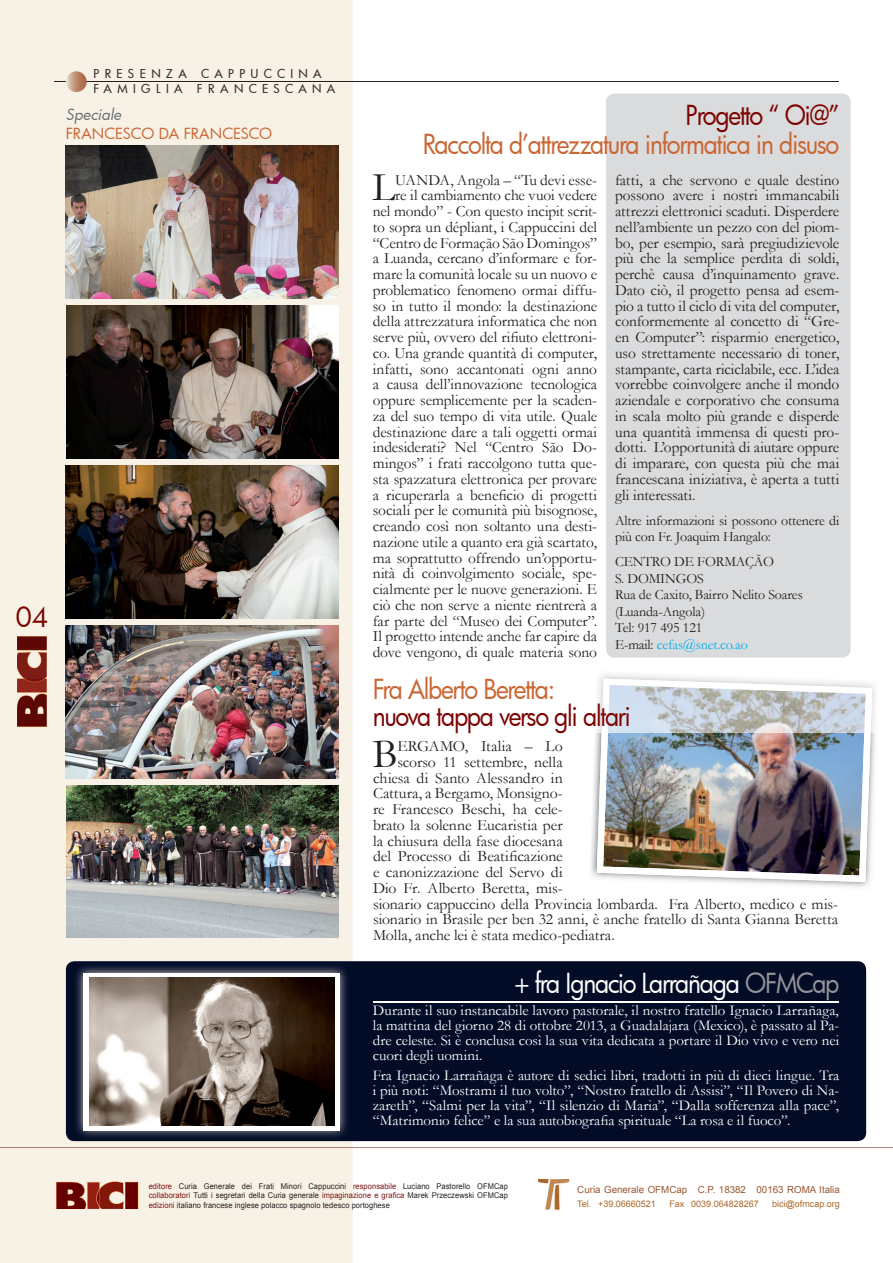
<style>
.page{position:relative;width:893px;height:1263px;background:#fff}
.page>*{position:absolute;margin:0;border:0;box-sizing:border-box;transform-origin:0 0}
.t1{font:40.95px "Garamond";color:#231f20}
.t2{font:27px "Futura";letter-spacing:-.05em;color:#ca6633;scale:.91 1}
.t3{font:27px "Futura";letter-spacing:-.05em;color:#7b0300;scale:.91 1}
.t4{font:27px "Futura";letter-spacing:-.05em;color:#fff;scale:.91 1}
.t5{font:27px "Futura";letter-spacing:-.05em;color:#7b0300}
.t6{font:15.75px/15.8px "Garamond";letter-spacing:-.005em;color:#231f20;text-align:right}
.t7{font:15px/15px "Garamond";letter-spacing:-.005em;color:#fff;text-align:justify}
.t8{font:15px "Futura";letter-spacing:-.02em;color:#ca6633}
.t9{font:italic 15px "Futura";color:#6c6d70}
.t10{font:14.25px/16.5px "Garamond";letter-spacing:-.01em;color:#231f20}
.t11{font:500 12px/14.4px "Futura";letter-spacing:.45em;color:#312f30}
.t12{font:9.75px "Arial";color:#9c5731}
.t13{font:9px "Arial";color:#ad6728}
.t14{font:7.95px/9.6px "Arial";letter-spacing:.01em;color:#231f20;text-align:justify;scale:.94 1}
.s1{color:#00aeef}
.s2{color:#939598}
.s3{color:#7f1315}
</style>
<div class="page">
<div style="left:0;top:0;width:353px;height:1263px;background:#f7f2e5"></div>
<img style="left:17px;top:636px;width:35px;height:90px">
<div style="left:66px;top:961px;width:800px;height:180px;background:#020c27;border-radius:9px"></div>
<img style="left:591px;top:733px;width:284px;height:154px">
<svg style="left:597px;top:733px;width:275px;height:149px"></svg>
<img style="left:603px;top:733px;width:261px;height:143px">
<div style="left:606px;top:94px;width:244px;height:564px;background:#dadbdd;border-radius:9px"></div>
<svg style="left:56px;top:1181px;width:82px;height:28px;background:#943d30"></svg>
<img style="left:538px;top:1179px;width:32px;height:31px">
<hr style="left:54px;top:81px;width:785px;height:1px;background:#231f20">
<svg style="left:66px;top:71px;width:21px;height:21px"></svg>
<img style="left:66px;top:146px;width:272px;height:153px">
<img style="left:66px;top:305px;width:272px;height:153px">
<img style="left:66px;top:465px;width:272px;height:153px">
<img style="left:66px;top:625px;width:272px;height:153px">
<img style="left:67px;top:785px;width:271px;height:153px">
<svg style="left:597px;top:674px;width:278px;height:59px"></svg>
<img style="left:608px;top:685px;width:257px;height:48px">
<hr style="left:373px;top:1001px;width:466px;height:2px;background:#fff">
<svg style="left:0;top:1136px;width:893px;height:12px"></svg>
<img style="left:73px;top:966px;width:277px;height:174px">
<div style="left:83px;top:973px;width:257px;height:157px;background:#fff"></div>
<img style="left:89px;top:978px;width:246px;height:148px">
<p class="t11" style="left:94px;top:66px;width:243px">PRESENZA CAPPUCCINA<br>FAMIGLIA FRANCESCANA</p>
<p class="t9" style="left:66px;top:104px;width:57px">Speciale</p>
<p class="t8" style="left:66px;top:123px;width:208px">FRANCESCO DA FRANCESCO</p>
<h2 class="t5" style="left:16px;top:599px;width:34px">04</h2>
<h2 class="t3" style="left:685px;top:97px;width:170px">Progetto “ Oi@”</h2>
<h2 class="t2" style="left:423px;top:125px;width:459px">Raccolta d’attrezzatura informatica in disuso</h2>
<p class="t6" style="left:373px;top:172px;width:226px">UANDA, Angola – “Tu devi esse-<br>re il cambiamento che vuoi vedere<br>nel mondo” - Con questo incipit scrit&shy;to sopra un dépliant, i Cappuccini del “Centro de Formação São Domingos” a Luanda, cercano d’informare e for&shy;mare la comunità locale su un nuovo e problematico fenomeno ormai diffu&shy;so in tutto il mondo: la destinazione della attrezzatura informatica che non serve più, ovvero del rifiuto elettroni&shy;co. Una grande quantità di computer, infatti, sono accantonati ogni anno a causa dell’innovazione tecnologica oppure semplicemente per la scaden&shy;za del suo tempo di vita utile. Quale destinazione dare a tali oggetti ormai indesiderati? Nel “Centro São Do&shy;mingos” i frati raccolgono tutta que&shy;sta spazzatura elettronica per provare a ricuperarla a beneficio di progetti sociali per le comunità più bisognose, creando così non soltanto una desti&shy;nazione utile a quanto era già scartato, ma soprattutto offrendo un’opportu&shy;nità di coinvolgimento sociale, spe&shy;cialmente per le nuove generazioni. E ciò che non serve a niente rientrerà a far parte del “Museo dei Computer”.<br>Il progetto intende anche far capire da dove vengono, di quale materia sono</p>
<p class="t6" style="left:615px;top:172px;width:226px;text-align:justify">fatti, a che servono e quale destino possono avere i nostri immancabili attrezzi elettronici scaduti. Disperdere nell’ambiente un pezzo con del piom&shy;bo, per esempio, sarà pregiudizievole più che la semplice perdita di soldi, perchè causa d’inquinamento grave.<br>Dato ciò, il progetto pensa ad esem&shy;pio a tutto il ciclo di vita del computer, conformemente al concetto di “Gre&shy;en Computer”: risparmio energetico, uso strettamente necessario di toner, stampante, carta riciclabile, ecc. L’idea vorrebbe coinvolgere anche il mondo aziendale e corporativo che consuma in scala molto più grande e disperde una quantità immensa di questi pro&shy;dotti. L’opportunità di aiutare oppure di imparare, con questa più che mai francescana iniziativa, è aperta a tutti gli interessati.</p>
<h1 class="t1" style="left:373px;top:165px;width:25px">L</h1>
<p class="t10" style="left:615px;top:512px;width:226px">Altre informazioni si possono ottenere di più con Fr. Joaquim Hangalo:</p>
<p class="t10" style="left:615px;top:554px;width:189px">CENTRO DE FORMAÇÃO<br>S. DOMINGOS<br>Rua de Caxito, Bairro Nelito Soares (Luanda-Angola)<br>Tel: 917 495 121<br>E-mail: <span class="s1">cefas@snet.co.ao</span></p>
<h2 class="t2" style="left:373px;top:671px;width:202px">Fra Alberto Beretta:</h2>
<h2 class="t3" style="left:373px;top:698px;width:285px">nuova tappa verso gli altari</h2>
<h1 class="t1" style="left:372px;top:732px;width:27px">B</h1>
<p class="t6" style="left:397px;top:739px;width:167px">ERGAMO, Italia – Lo</p>
<p class="t6" style="left:397px;top:754px;width:167px">scorso 11 settembre, nella</p>
<p class="t6" style="left:373px;top:770px;width:191px">chiesa di Santo Alessandro in</p>
<p class="t6" style="left:373px;top:786px;width:191px">Cattura, a Bergamo, Monsigno-</p>
<p class="t6" style="left:373px;top:802px;width:191px">re Francesco Beschi, ha cele-</p>
<p class="t6" style="left:373px;top:817px;width:191px">brato la solenne Eucaristia per</p>
<p class="t6" style="left:373px;top:833px;width:191px">la chiusura della fase diocesana</p>
<p class="t6" style="left:373px;top:849px;width:191px">del Processo di Beatificazione</p>
<p class="t6" style="left:373px;top:865px;width:191px">e canonizzazione del Servo di</p>
<p class="t6" style="left:373px;top:880px;width:191px">Dio Fr. Alberto Beretta, mis-</p>
<p class="t6" style="left:373px;top:896px;width:467px">sionario cappuccino della Provincia lombarda. Fra Alberto, medico e mis-</p>
<p class="t6" style="left:373px;top:912px;width:467px">sionario in Brasile per ben 32 anni, è anche fratello di Santa Gianna Beretta</p>
<p class="t6" style="left:373px;top:928px;width:243px">Molla, anche lei è stata medico-pediatra.</p>
<h2 class="t4" style="left:514px;top:965px;width:358px">+ fra Ignacio Larrañaga <span class="s2">OFMCap</span></h2>
<p class="t7" style="left:373px;top:1003px;width:468px">Durante il suo instancabile lavoro pastorale, il nostro fratello Ignacio Larrañaga, la mattina del giorno 28 di ottobre 2013, a Guadalajara (Mexico), è passato al Pa&shy;dre celeste. Si è conclusa così la sua vita dedicata a portare il Dio vivo e vero nei cuori degli uomini.</p>
<p class="t7" style="left:373px;top:1068px;width:468px">Fra Ignacio Larrañaga è autore di sedici libri, tradotti in più di dieci lingue. Tra i più noti: “Mostrami il tuo volto”, “Nostro fratello di Assisi”, “Il Povero di Na&shy;zareth”, “Salmi per la vita”, “Il silenzio di Maria”, “Dalla sofferenza alla pace”, “Matrimonio felice” e la sua autobiografia spirituale “La rosa e il fuoco”.</p>
<p class="t14" style="left:149px;top:1181px;width:384px"><span class="s3">editore</span> Curia Generale dei Frati Minori Cappuccini <span class="s3">responsabile</span> Luciano Pastorello OFMCap <span class="s3">collaboratori</span> Tutti i segretari della Curia generale <span class="s3">impaginazione e grafica</span> Marek Przeczewski OFMCap <span class="s3">edizioni</span> italiano francese inglese polacco spagnolo tedesco portoghese</p>
<p class="t12" style="left:577px;top:1185px;width:264px">Curia Generale OFMCap C.P. 18382 00163 ROMA Italia</p>
<p class="t13" style="left:577px;top:1199px;width:80px">Tel. +39.06660521</p>
<p class="t13" style="left:669px;top:1199px;width:91px">Fax 0039.064828267</p>
<p class="t13" style="left:772px;top:1199px;width:69px">bici@ofmcap.org</p>
</div>
